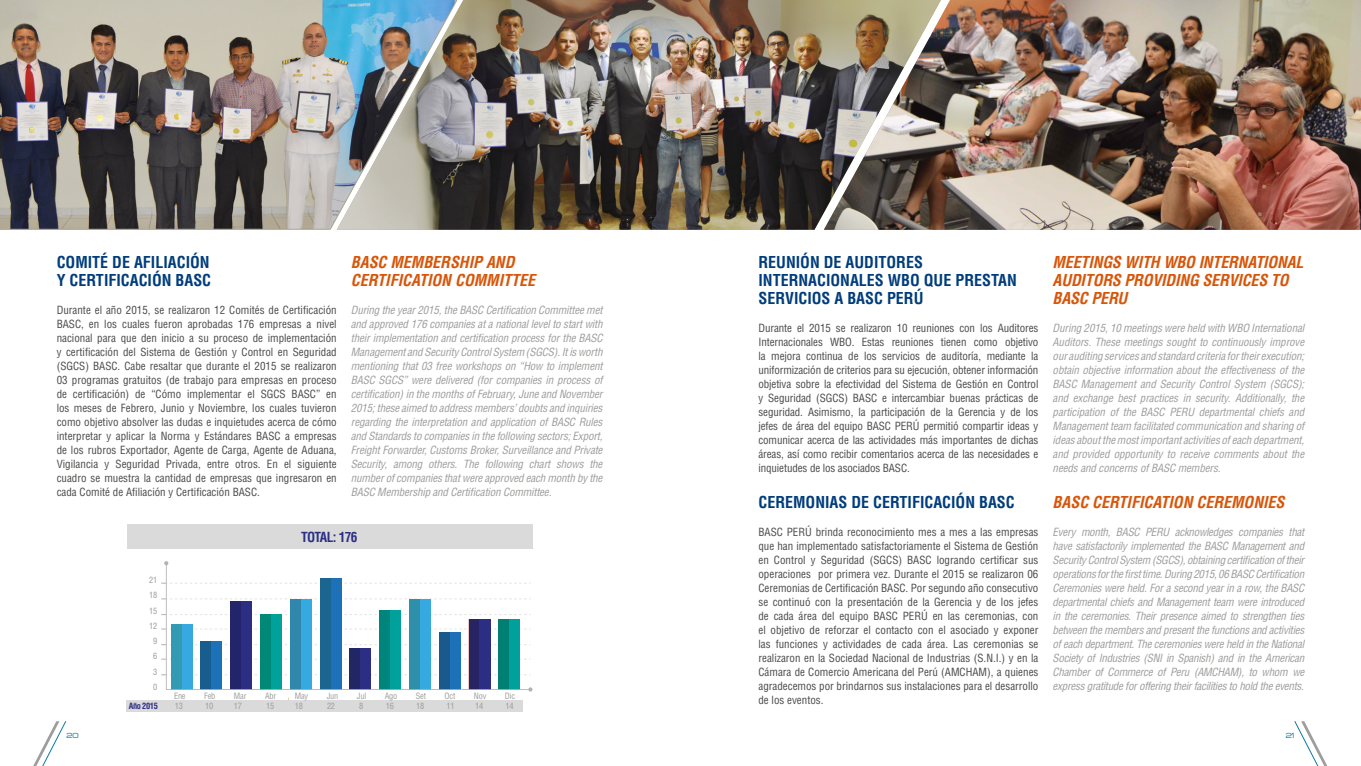
<style>
.page{position:relative;width:1361px;height:766px;background:#fff}
.page>*{position:absolute;margin:0;border:0;box-sizing:border-box;transform-origin:0 0}
.t1{font:700 condensed 16px/18px "Helvetica LT Std";color:#003d7c}
.t2{font:italic 700 condensed 16px/18px "Helvetica LT Std";color:#d85509}
.t3{font:700 condensed 13.5px "Helvetica LT Std";letter-spacing:-.045em;color:#2c2e83}
.t4{font:condensed 11px/14px "Helvetica LT Std";color:#4a4a49;text-align:justify}
.t5{font:italic condensed 11px/14px "Helvetica LT Std";letter-spacing:-.015em;color:#9d9d9c;text-align:justify}
.t6{font:condensed 8.5px/15.2px "Helvetica LT Std";letter-spacing:-.025em;color:#9d9d9c;text-align:center}
.t7{font:700 condensed 8.5px "Helvetica LT Std";letter-spacing:-.045em;color:#2c2e83}
.t8{font:8px "Acens";color:#0d79a5}
</style>
<div class="page">
<svg style="left:1294px;top:721px;width:33px;height:44px"></svg>
<svg style="left:34px;top:721px;width:33px;height:44px"></svg>
<img style="left:465px;top:0;width:359px;height:230px">
<div style="left:127px;top:524px;width:405px;height:24px;background:#dadada"></div>
<div style="left:127px;top:700px;width:396px;height:11px;background:#dadada"></div>
<svg style="left:166px;top:563px;width:364px;height:126px"></svg>
<svg style="left:164px;top:561px;width:4px;height:4px"></svg>
<svg style="left:528px;top:687px;width:4px;height:4px"></svg>
<img style="left:824px;top:0;width:537px;height:230px">
<img style="left:0;top:0;width:465px;height:230px">
<h1 class="t1" style="left:57px;top:252px;width:156px">COMITÉ DE AFILIACIÓN<br>Y CERTIFICACIÓN BASC</h1>
<p class="t4" style="left:57px;top:302px;width:281px">Durante el año 2015, se realizaron 12 Comités de Certificación BASC, en los cuales fueron aprobadas 176 empresas a nivel nacional para que den inicio a su proceso de implementación y certificación del Sistema de Gestión y Control en Seguridad (SGCS) BASC. Cabe resaltar que durante el 2015 se realizaron 03 programas gratuitos (de trabajo para empresas en proceso de certificación) de “Cómo implementar el SGCS BASC” en los meses de Febrero, Junio y Noviembre, los cuales tuvieron como objetivo absolver las dudas e inquietudes acerca de cómo interpretar y aplicar la Norma y Estándares BASC a empresas de los rubros Exportador, Agente de Carga, Agente de Aduana, Vigilancia y Seguridad Privada, entre otros. En el siguiente cuadro se muestra la cantidad de empresas que ingresaron en cada Comité de Afiliación y Certificación BASC.</p>
<h1 class="t2" style="left:351px;top:253px;width:186px;text-indent:40px">MEMBERSHIP AND<br>CERTIFICATION COMMITTEE</h1>
<p class="t5" style="left:351px;top:302px;width:253px">During the year 2015, the BASC Certification Committee met and approved 176 companies at a national level to start with their implementation and certification process for the BASC Management and Security Control System (SGCS). It is worth mentioning that 03 free workshops on “How to implement BASC SGCS” were delivered (for companies in process of certification) in the months of February, June and November 2015; these aimed to address members’ doubts and inquiries regarding the interpretation and application of BASC Rules and Standards to companies in the following sectors; Export, Freight Forwarder, Customs Broker, Surveillance and Private Security, among others. The following chart shows the number of companies that were approved each month by the BASC Membership and Certification Committee.</p>
<h1 class="t2" style="left:351px;top:253px;width:10px">BASC</h1>
<p class="t6" style="left:149px;top:572px;width:10px">21<br>18<br>15<br>12<br>9<br>6<br>3<br>0</p>
<p class="t3" style="left:301px;top:528px;width:58px">TOTAL: 176</p>
<p class="t6" style="left:174px;top:687px;width:13px">Ene</p>
<p class="t6" style="left:204px;top:687px;width:13px">Feb</p>
<p class="t6" style="left:234px;top:687px;width:14px">Mar</p>
<p class="t6" style="left:265px;top:687px;width:13px">Abr</p>
<p class="t6" style="left:295px;top:687px;width:15px">May</p>
<p class="t6" style="left:327px;top:687px;width:13px">Jun</p>
<p class="t6" style="left:357px;top:687px;width:11px">Jul</p>
<p class="t6" style="left:385px;top:687px;width:14px">Ago</p>
<p class="t6" style="left:416px;top:687px;width:12px">Set</p>
<p class="t6" style="left:445px;top:687px;width:12px">Oct</p>
<p class="t6" style="left:474px;top:687px;width:14px">Nov</p>
<p class="t6" style="left:505px;top:687px;width:12px">Dic</p>
<p class="t8" style="left:67px;top:731px;width:13px">20</p>
<p class="t7" style="left:129px;top:700px;width:31px">AÑO 2015</p>
<p class="t6" style="left:175px;top:698px;width:10px">13</p>
<p class="t6" style="left:205px;top:698px;width:10px">10</p>
<p class="t6" style="left:234px;top:698px;width:10px">17</p>
<p class="t6" style="left:266px;top:698px;width:10px">15</p>
<p class="t6" style="left:295px;top:698px;width:10px">18</p>
<p class="t6" style="left:327px;top:698px;width:10px">22</p>
<p class="t6" style="left:359px;top:698px;width:6px">8</p>
<p class="t6" style="left:386px;top:698px;width:10px">16</p>
<p class="t6" style="left:416px;top:698px;width:10px">18</p>
<p class="t6" style="left:447px;top:698px;width:10px">11</p>
<p class="t6" style="left:475px;top:698px;width:10px">14</p>
<p class="t6" style="left:505px;top:698px;width:10px">14</p>
<h1 class="t1" style="left:758px;top:252px;width:260px">REUNIÓN DE AUDITORES<br>INTERNACIO NALES WBO QUE PRESTAN<br>SERVICIO</h1>
<h1 class="t1" style="left:821px;top:288px;width:103px">S A BASC PERÚ</h1>
<p class="t4" style="left:758px;top:320px;width:281px">Durante el 2015 se realizaron 10 reuniones con los Auditores Internacionales WBO. Estas reuniones tienen como objetivo la mejora continua de los servicios de auditoría, mediante la uniformización de criterios para su ejecución, obtener información objetiva sobre la efectividad del Sistema de Gestión en Control y Seguridad (SGCS) BASC e intercambiar buenas prácticas de seguridad. Asimismo, la participación de la Gerencia y de los jefes de área del equipo BASC PERÚ permitió compartir ideas y comunicar acerca de las actividades más importantes de dichas áreas, así como recibir comentarios acerca de las necesidades e inquietudes de los asociados BASC.</p>
<h1 class="t1" style="left:758px;top:492px;width:38px">CEREMO</h1>
<h1 class="t1" style="left:815px;top:492px;width:201px">NIAS DE CERTIFICACIÓN BASC</h1>
<p class="t4" style="left:758px;top:524px;width:281px">BASC PERÚ brinda reconocimiento mes a mes a las empresas que han implementado satisfactoriamente el Sistema de Gestión en Control y Seguridad (SGCS) BASC logrando certificar sus operaciones por primera vez. Durante el 2015 se realizaron 06<br>Ceremonias de Certificación BASC. Por segundo año consecutivo se continuó con la presentación de la Gerencia y de los jefes de cada área del equipo BASC PERÚ en las ceremonias, con el objetivo de reforzar el contacto con el asociado y exponer las funciones y actividades de cada área. Las ceremonias se realizaron en la Sociedad Nacional de Industrias (S.N.I.) y en la Cámara de Comercio Americana del Perú (AMCHAM), a quienes agradecemos por brindarnos sus instalaciones para el desarrollo de los eventos.</p>
<h1 class="t2" style="left:1052px;top:253px;width:252px">MEETINGS WITH WBO INTERNATIONAL<br>AUDITORS PROVIDING SERVICES TO<br>BASC</h1>
<h1 class="t2" style="left:1091px;top:289px;width:11px">PERU</h1>
<p class="t5" style="left:1052px;top:320px;width:253px">During 2015, 10 meetings were held with WBO International Auditors. These meetings sought to continuously improve our auditing services and standard criteria for their execution; obtain objective information about the effectiveness of the BASC Management and Security Control System (SGCS); and exchange best practices in security. Additionally, the participation of the BASC PERU departmental chiefs and Management team facilitated communication and sharing of ideas about the most important activities of each department, and provided opportunity to receive comments about the needs and concerns of BASC members.</p>
<h1 class="t2" style="left:1052px;top:493px;width:10px">BASC</h1>
<h1 class="t2" style="left:1092px;top:493px;width:194px">CERTIFICATION CEREMONIES</h1>
<p class="t5" style="left:1052px;top:524px;width:253px">Every month, BASC PERU acknowledges companies that have satisfactorily implemented the BASC Management and Security Control System (SGCS), obtaining certification of their operations for the first time. During 2015, 06 BASC Certification Ceremonies were held. For a second year in a row, the BASC departmental chiefs and Management team were introduced in the ceremonies. Their presence aimed to strengthen ties between the members and present the functions and activities of each department. The ceremonies were held in the National Society of Industries (SNI in Spanish) and in the American Chamber of Commerce of Peru (AMCHAM), to whom we express gratitude for offering their facilities to hold the events.</p>
<p class="t8" style="left:1285px;top:731px;width:10px">21</p>
</div>
